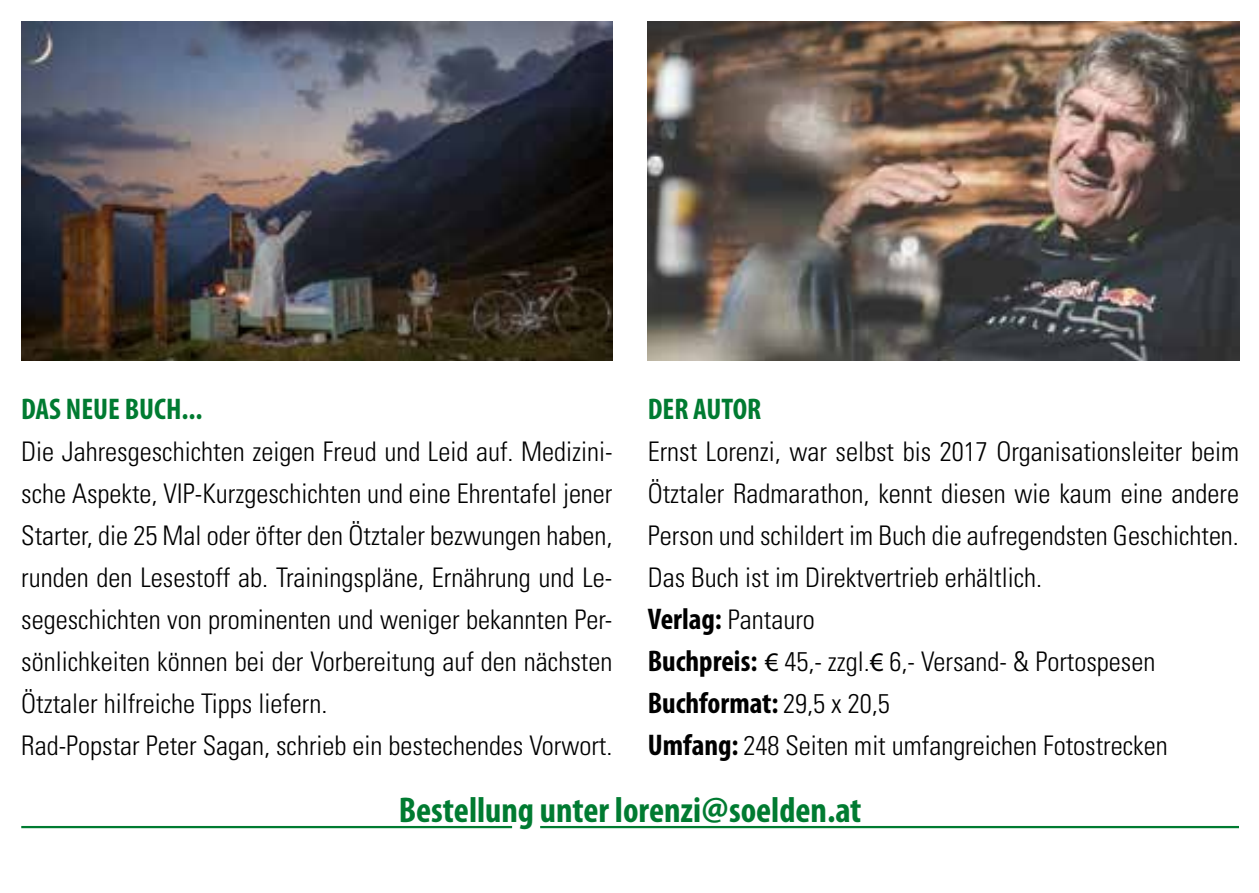
<style>
.page{position:relative;width:1259px;height:893px;background:#fff}
.page>*{position:absolute;margin:0;border:0;box-sizing:border-box;transform-origin:0 0}
.t1{font:700 condensed 36px "Myriad Pro";color:#007b31}
.t2{font:700 condensed 30px "Myriad Pro";color:#007b31}
.t3{font:700 condensed 30px "Myriad Pro";color:#000}
.t4{font:300 condensed 27px/42px "Univers";color:#000}
.s1{font-family:"Myriad Pro";font-weight:700;font-size:30px}
.s2{font-family:"Myriad Pro";font-weight:400;font-stretch:normal}
.s3{font-family:"Univers";font-weight:300;font-size:27px}
.s4{font-stretch:normal}
</style>
<div class="page">
<img style="left:21px;top:21px;width:591px;height:339px">
<img style="left:648px;top:21px;width:591px;height:339px">
<hr style="left:21px;top:826px;width:491px;height:2px;background:#007b31">
<hr style="left:540px;top:826px;width:699px;height:2px;background:#007b31">
<p class="t2" style="left:648px;top:393px;width:115px">DER AUTOR</p>
<p class="t4" style="left:648px;top:430px;width:593px">Ernst Lorenzi, war selbst bis 2017 Organisationsleiter beim Ötztaler Radmarathon, kennt diesen wie kaum eine andere Person und schildert im Buch die aufregendsten Geschichten.<br>Das Buch ist im Direktvertrieb erhältlich.<br><span class="s1">Verlag:</span> Pantauro<br><span class="s1">Buchpreis:</span> <span class="s2">€</span> 45,- zzgl.<span class="s2">€</span> 6,- Versand- &amp; Portospesen</p>
<p class="t3" style="left:648px;top:687px;width:243px">Buchformat: <span class="s3">29,5 x 20,5</span></p>
<p class="t4" style="left:648px;top:724px;width:521px"><span class="s1">Umfang:</span> 248 Seiten mit umfangreichen Fotostrecken</p>
<h1 class="t1" style="left:399px;top:790px;width:464px">Bestellung unter lorenzi<span class="s4">@</span>soelden.at</h1>
<p class="t2" style="left:21px;top:393px;width:183px">DAS NEUE BUCH...</p>
<p class="t4" style="left:21px;top:430px;width:593px">Die Jahresgeschichten zeigen Freud und Leid auf. Medizini&shy;sche Aspekte, VIP-Kurzgeschichten und eine Ehrentafel jener Starter, die 25 Mal oder öfter den Ötztaler bezwungen haben, runden den Lesestoff ab. Trainingspläne, Ernährung und Le&shy;segeschichten von prominenten und weniger bekannten Per&shy;sönlichkeiten können bei der Vorbereitung auf den nächsten Ötztaler hilfreiche Tipps liefern.<br>Rad-Popstar Peter Sagan, schrieb ein bestechendes Vorwort.</p>
</div>
